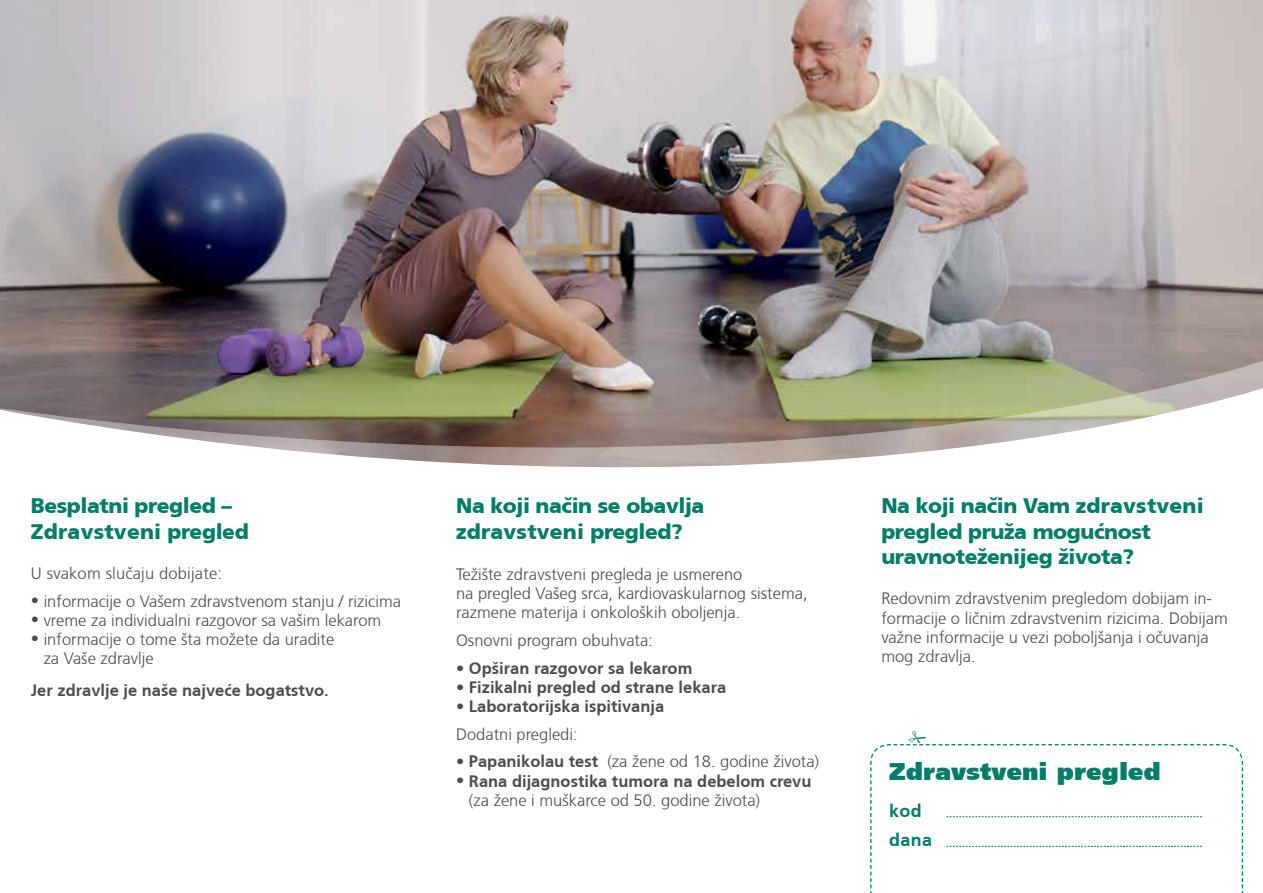
<style>
.page{position:relative;width:1263px;height:893px;background:#fff}
.page>*{position:absolute;margin:0;border:0;box-sizing:border-box;transform-origin:0 0}
.t1{font:900 24px "Frutiger CE";letter-spacing:.01em;color:#007d68}
.t2{font:900 21px/25.2px "Frutiger CE";letter-spacing:-.02em;color:#007d68}
.t3{font:700 17.85px/29.4px "Frutiger CE";letter-spacing:.02em;color:#007d68}
.t4{font:300 16.5px/19.2px "Frutiger CE";color:#4d4d4f}
.t5{font:700 16.5px/19.2px "Frutiger CE";color:#4d4d4f}
.s1{font-weight:700}
.s2{font-weight:300}
</style>
<div class="page">
<img style="left:0;top:0;width:1263px;height:299px">
<img style="left:0;top:299px;width:1263px;height:169px">
<svg style="left:870px;top:744px;width:374px;height:149px"></svg>
<svg style="left:892px;top:744px;width:328px;height:1px"></svg>
<p class="t2" style="left:31px;top:494px;width:219px">Besplatni pregled –<br>Zdravstveni pregled</p>
<p class="t4" style="left:31px;top:564px;width:193px">U svakom slučaju dobijate:</p>
<p class="t4" style="left:31px;top:591px;width:372px">• informacije o Vašem zdravstvenom stanju / rizicima</p>
<p class="t4" style="left:31px;top:610px;width:352px">• vreme za individualni razgovor sa vašim lekarom</p>
<p class="t4" style="left:44px;top:630px;width:292px;text-indent:-13px">• informacije o tome šta možete da uradite za Vaše zdravlje</p>
<p class="t5" style="left:31px;top:681px;width:300px">Jer zdravlje je naše najveće bogatstvo.</p>
<p class="t2" style="left:456px;top:494px;width:250px">Na koji način se obavlja zdravstveni pregled?</p>
<p class="t4" style="left:456px;top:564px;width:353px">Težište zdravstveni pregleda je usmereno<br>na pregled Vašeg srca, kardiovaskularnog sistema, razmene materija i onkoloških oboljenja.</p>
<p class="t4" style="left:456px;top:630px;width:198px">Osnovni program obuhvata:</p>
<p class="t5" style="left:456px;top:658px;width:238px">• Opširan razgovor sa lekarom</p>
<p class="t5" style="left:456px;top:677px;width:272px">• Fizikalni pregled od strane lekara</p>
<p class="t5" style="left:456px;top:696px;width:210px">• Laboratorijska ispitivanja</p>
<p class="t4" style="left:456px;top:724px;width:123px">Dodatni pregledi:</p>
<p class="t4" style="left:456px;top:752px;width:365px">• <span class="s1">Papanikolau test</span> (za žene od 18. godine života)</p>
<p class="t5" style="left:469px;top:771px;width:344px;text-indent:-13px"><span class="s2">•</span> Rana dijagnostika tumora na debelom crevu <span class="s2">(za žene i muškarce od 50. godine života)</span></p>
<p class="t2" style="left:881px;top:494px;width:324px">Na koji način Vam zdravstveni pregled pruža mogućnost uravnoteženijeg života?</p>
<p class="t4" style="left:881px;top:589px;width:348px">Redovnim zdravstvenim pregledom dobijam in&shy;formacije o ličnim zdravstvenim rizicima. Dobijam važne informacije u vezi poboljšanja i očuvanja mog zdravlja.</p>
<h1 class="t1" style="left:889px;top:757px;width:273px">Zdravstveni pregled</h1>
<p class="t3" style="left:889px;top:796px;width:44px">kod dana</p>
</div>
